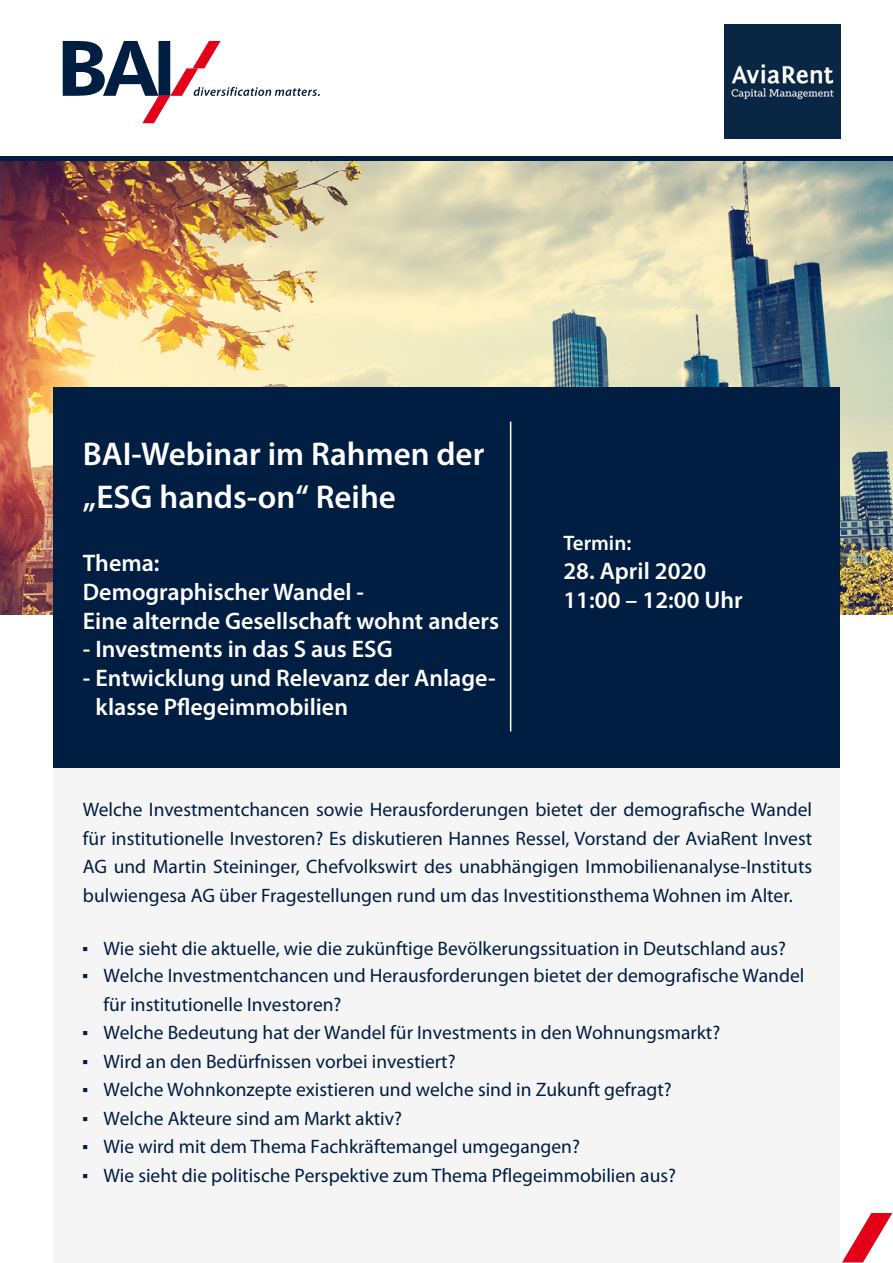
<style>
.page{position:relative;width:893px;height:1263px;background:#fff}
.page>*{position:absolute;margin:0;border:0;box-sizing:border-box;transform-origin:0 0}
.t1{font:600 33px/43.2px "Myriad Pro";color:#fff}
.t2{font:600 24px/28.8px "Myriad Pro";color:#fff}
.t3{font:600 21px "Myriad Pro";color:#fff}
.t4{font:19.5px/28.5px "Myriad Pro";color:#001d42;text-align:justify}
.s1{color:#001d42}
.s2{font-family:"Arial";font-size:18px}
</style>
<div class="page">
<svg style="left:842px;top:1213px;width:50px;height:49px"></svg>
<div style="left:53px;top:668px;width:787px;height:595px;background:#f5f5f5"></div>
<svg style="left:63px;top:41px;width:257px;height:82px"></svg>
<img style="left:725px;top:24px;width:115px;height:115px">
<img style="left:0;top:161px;width:893px;height:453px">
<div style="left:0;top:156px;width:893px;height:5px;background:#001d42"></div>
<div style="left:53px;top:387px;width:787px;height:380px;background:#001d42"></div>
<hr style="left:510px;top:421px;width:1px;height:310px;background:#fff">
<h1 class="t1" style="left:83px;top:431px;width:403px">BAI-Webinar im Rahmen der „ESG hands-on“ Reihe</h1>
<p class="t2" style="left:83px;top:548px;width:418px">Thema:<br>Demographischer Wandel -<br>Eine alternde Gesellschaft wohnt anders</p>
<p class="t2" style="left:83px;top:634px;width:311px">- Investments in das S aus ESG</p>
<p class="t2" style="left:83px;top:663px;width:414px">- Entwicklung und Relevanz der Anlage-</p>
<p class="t2" style="left:83px;top:692px;width:267px"><span class="s1">-</span> klasse Pflegeimmobilien</p>
<p class="t3" style="left:563px;top:530px;width:69px">Termin:</p>
<p class="t2" style="left:563px;top:556px;width:181px">28. April 2020<br>11:00 – 12:00 Uhr</p>
<p class="t4" style="left:83px;top:795px;width:731px">Welche Investmentchancen sowie Herausforderungen bietet der demografische Wandel für institutionelle Investoren? Es diskutieren Hannes Ressel, Vorstand der AviaRent Invest AG und Martin Steininger, Chefvolkswirt des unabhängigen Immobilienanalyse-Instituts bulwiengesa AG über Fragestellungen rund um das Investitionsthema Wohnen im Alter.</p>
<p class="t4" style="left:82px;top:933px;width:705px"><span class="s2">▪</span> Wie sieht die aktuelle, wie die zukünftige Bevölkerungssituation in Deutschland aus?</p>
<p class="t4" style="left:103px;top:961px;width:702px;text-indent:-21px"><span class="s2">▪</span> Welche Investmentchancen und Herausforderungen bietet der demografische Wandel für institutionelle Investoren?</p>
<p class="t4" style="left:82px;top:1018px;width:640px"><span class="s2">▪</span> Welche Bedeutung hat der Wandel für Investments in den Wohnungsmarkt?</p>
<p class="t4" style="left:82px;top:1047px;width:375px"><span class="s2">▪</span> Wird an den Bedürfnissen vorbei investiert?</p>
<p class="t4" style="left:82px;top:1075px;width:591px"><span class="s2">▪</span> Welche Wohnkonzepte existieren und welche sind in Zukunft gefragt?</p>
<p class="t4" style="left:82px;top:1104px;width:321px"><span class="s2">▪</span> Welche Akteure sind am Markt aktiv?</p>
<p class="t4" style="left:82px;top:1132px;width:499px"><span class="s2">▪</span> Wie wird mit dem Thema Fachkräftemangel umgegangen?</p>
<p class="t4" style="left:82px;top:1161px;width:595px"><span class="s2">▪</span> Wie sieht die politische Perspektive zum Thema Pflegeimmobilien aus?</p>
</div>
